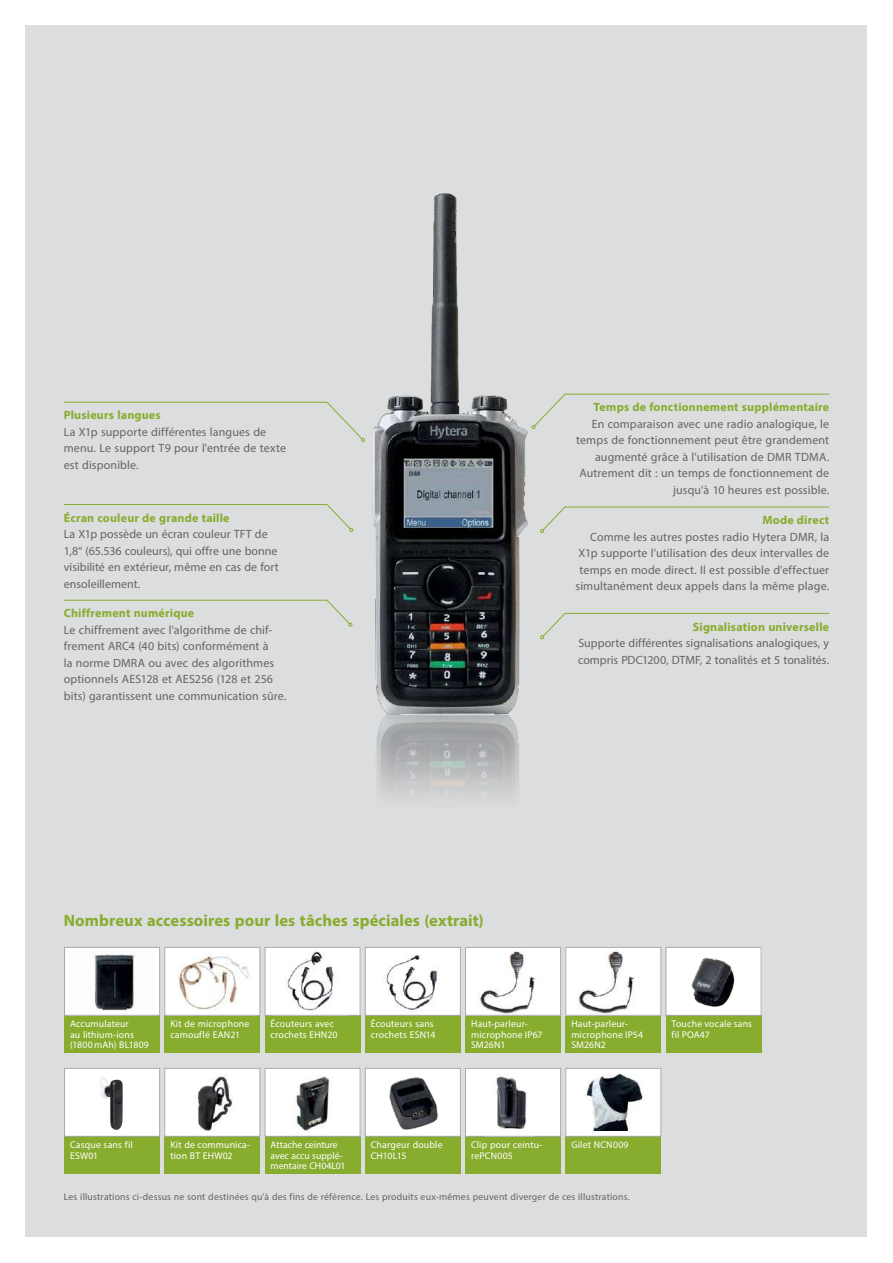
<style>
.page{position:relative;width:893px;height:1263px;background:#fff}
.page>*{position:absolute;margin:0;border:0;box-sizing:border-box;transform-origin:0 0}
.t1{font:700 16.5px "Myriad Pro";letter-spacing:.005em;color:#88ac2e}
.t2{font:12px/16.5px "Myriad Pro";letter-spacing:.01em;color:#636466}
.t3{font:700 12px "Myriad Pro";letter-spacing:.015em;color:#88ac2e}
.t4{font:9.75px/10.5px "Myriad Pro";letter-spacing:.015em;color:#fff}
.t5{font:9.75px "Myriad Pro";letter-spacing:.02em;color:#636466}
.t6{font:9.75px/10.5px "Myriad Pro";letter-spacing:-.005em;color:#fff}
</style>
<div class="page">
<div style="left:26px;top:26px;width:841px;height:1211px;background:#dcddde"></div>
<img style="left:351px;top:193px;width:216px;height:603px">
<svg style="left:63px;top:504px;width:290px;height:28px"></svg>
<svg style="left:63px;top:599px;width:289px;height:28px"></svg>
<svg style="left:63px;top:401px;width:302px;height:41px"></svg>
<svg style="left:531px;top:393px;width:299px;height:36px"></svg>
<svg style="left:540px;top:613px;width:290px;height:26px"></svg>
<div style="left:64px;top:1016px;width:96px;height:37px;background:#88ac2e"></div>
<div style="left:65px;top:947px;width:95px;height:68px;background:#fff"></div>
<img style="left:93px;top:953px;width:43px;height:58px">
<div style="left:64px;top:947px;width:96px;height:69px;border:1px solid #a7a9ac"></div>
<div style="left:565px;top:1016px;width:96px;height:37px;background:#88ac2e"></div>
<img style="left:567px;top:949px;width:92px;height:65px">
<div style="left:565px;top:947px;width:96px;height:69px;border:1px solid #a7a9ac"></div>
<div style="left:365px;top:1016px;width:96px;height:37px;background:#88ac2e"></div>
<img style="left:367px;top:949px;width:92px;height:65px">
<div style="left:365px;top:947px;width:96px;height:69px;border:1px solid #a7a9ac"></div>
<div style="left:365px;top:1137px;width:96px;height:37px;background:#88ac2e"></div>
<div style="left:365px;top:1068px;width:95px;height:68px;background:#fff"></div>
<img style="left:389px;top:1077px;width:49px;height:53px">
<div style="left:365px;top:1068px;width:96px;height:69px;border:1px solid #a7a9ac"></div>
<div style="left:164px;top:1016px;width:96px;height:37px;background:#88ac2e"></div>
<div style="left:165px;top:947px;width:95px;height:68px;background:#fff"></div>
<img style="left:178px;top:953px;width:71px;height:57px">
<div style="left:164px;top:947px;width:96px;height:69px;border:1px solid #a7a9ac"></div>
<div style="left:465px;top:1016px;width:96px;height:37px;background:#88ac2e"></div>
<img style="left:467px;top:949px;width:92px;height:65px">
<div style="left:465px;top:947px;width:96px;height:69px;border:1px solid #a7a9ac"></div>
<div style="left:465px;top:1137px;width:96px;height:37px;background:#88ac2e"></div>
<div style="left:465px;top:1068px;width:96px;height:68px;background:#fff"></div>
<img style="left:496px;top:1074px;width:31px;height:55px">
<div style="left:465px;top:1068px;width:96px;height:69px;border:1px solid #a7a9ac"></div>
<div style="left:565px;top:1137px;width:96px;height:37px;background:#88ac2e"></div>
<div style="left:566px;top:1068px;width:95px;height:68px;background:#fff"></div>
<img style="left:585px;top:1074px;width:58px;height:56px">
<div style="left:565px;top:1068px;width:96px;height:69px;border:1px solid #a7a9ac"></div>
<div style="left:265px;top:1016px;width:95px;height:37px;background:#88ac2e"></div>
<div style="left:265px;top:947px;width:95px;height:68px;background:#fff"></div>
<img style="left:286px;top:951px;width:49px;height:60px">
<div style="left:265px;top:947px;width:95px;height:69px;border:1px solid #a7a9ac"></div>
<div style="left:265px;top:1137px;width:95px;height:37px;background:#88ac2e"></div>
<div style="left:265px;top:1068px;width:95px;height:68px;background:#fff"></div>
<img style="left:294px;top:1076px;width:39px;height:55px">
<div style="left:265px;top:1068px;width:95px;height:69px;border:1px solid #a7a9ac"></div>
<div style="left:64px;top:1137px;width:96px;height:37px;background:#88ac2e"></div>
<div style="left:65px;top:1068px;width:95px;height:68px;background:#fff"></div>
<img style="left:100px;top:1077px;width:23px;height:53px">
<div style="left:64px;top:1068px;width:96px;height:69px;border:1px solid #a7a9ac"></div>
<div style="left:164px;top:1137px;width:96px;height:37px;background:#88ac2e"></div>
<div style="left:165px;top:1068px;width:95px;height:68px;background:#fff"></div>
<img style="left:197px;top:1073px;width:36px;height:58px">
<div style="left:164px;top:1068px;width:96px;height:69px;border:1px solid #a7a9ac"></div>
<svg style="left:540px;top:506px;width:290px;height:27px"></svg>
<div style="left:666px;top:1016px;width:95px;height:37px;background:#88ac2e"></div>
<div style="left:666px;top:947px;width:95px;height:68px;background:#fff"></div>
<img style="left:691px;top:957px;width:44px;height:50px">
<div style="left:666px;top:947px;width:95px;height:69px;border:1px solid #a7a9ac"></div>
<p class="t3" style="left:64px;top:407px;width:98px">Plusieurs langues</p>
<p class="t2" style="left:64px;top:423px;width:224px">La X1p supporte différentes langues de menu. Le support T9 pour l'entrée de texte est disponible.</p>
<p class="t3" style="left:64px;top:510px;width:167px">Écran couleur de grande taille</p>
<p class="t2" style="left:64px;top:526px;width:216px">La X1p possède un écran couleur TFT de 1,8“ (65.536 couleurs), qui offre une bonne visibilité en extérieur, même en cas de fort ensoleillement.</p>
<p class="t3" style="left:64px;top:605px;width:132px">Chiffrement numérique</p>
<p class="t2" style="left:64px;top:621px;width:224px">Le chiffrement avec l'algorithme de chif&shy;frement ARC4 (40 bits) conformément à<br>la norme DMRA ou avec des algorithmes optionnels AES128 et AES256 (128 et 256 bits) garantissent une communication sûre.</p>
<h1 class="t1" style="left:64px;top:910px;width:421px">Nombreux accessoires pour les tâches spéciales (extrait)</h1>
<p class="t3" style="left:594px;top:399px;width:237px">Temps de fonctionnement supplémentaire</p>
<p class="t2" style="left:576px;top:415px;width:255px;text-align:right">En comparaison avec une radio analogique, le temps de fonctionnement peut être grandement augmenté grâce à l'utilisation de DMR TDMA.<br>Autrement dit : un temps de fonctionnement de jusqu'à 10 heures est possible.</p>
<p class="t3" style="left:762px;top:512px;width:68px">Mode direct</p>
<p class="t2" style="left:575px;top:528px;width:255px;text-align:right">Comme les autres postes radio Hytera DMR, la X1p supporte l'utilisation des deux intervalles de temps en mode direct. Il est possible d'effectuer simultanément deux appels dans la même plage.</p>
<p class="t3" style="left:693px;top:619px;width:138px">Signalisation universelle</p>
<p class="t2" style="left:578px;top:634px;width:253px">Supporte différentes signalisations analogiques, y compris PDC1200, DTMF, 2 tonalités et 5 tonalités.</p>
<p class="t4" style="left:271px;top:1018px;width:68px">Écouteurs avec crochets EHN20</p>
<p class="t4" style="left:371px;top:1018px;width:66px">Écouteurs sans crochets ESN14</p>
<p class="t4" style="left:70px;top:1018px;width:80px">Accumulateur<br>au lithium-ions (1800mAh) BL1809</p>
<p class="t4" style="left:571px;top:1018px;width:73px">Haut-parleur&shy;microphone IP54<br>SM26N2</p>
<p class="t4" style="left:170px;top:1018px;width:81px">Kit de microphone camouflé EAN21</p>
<p class="t4" style="left:471px;top:1018px;width:73px">Haut-parleur&shy;microphone IP67<br>SM26N1</p>
<p class="t4" style="left:672px;top:1018px;width:82px">Touche vocale sans fil POA47</p>
<p class="t4" style="left:70px;top:1139px;width:64px">Casque sans fil<br>ESW01</p>
<p class="t4" style="left:170px;top:1139px;width:81px">Kit de communica&shy;tion BT EHW02</p>
<p class="t6" style="left:271px;top:1139px;width:76px">Attache ceinture avec accu supplé&shy;mentaire CH04L01</p>
<p class="t4" style="left:371px;top:1139px;width:73px">Chargeur double<br>CH10L15</p>
<p class="t4" style="left:471px;top:1139px;width:73px">Clip pour ceintu&shy;rePCN005</p>
<p class="t4" style="left:571px;top:1139px;width:59px">Gilet NCN009</p>
<p class="t5" style="left:64px;top:1191px;width:568px">Les illustrations ci-dessus ne sont destinées qu'à des fins de référence. Les produits eux-mêmes peuvent diverger de ces illustrations.</p>
</div>
